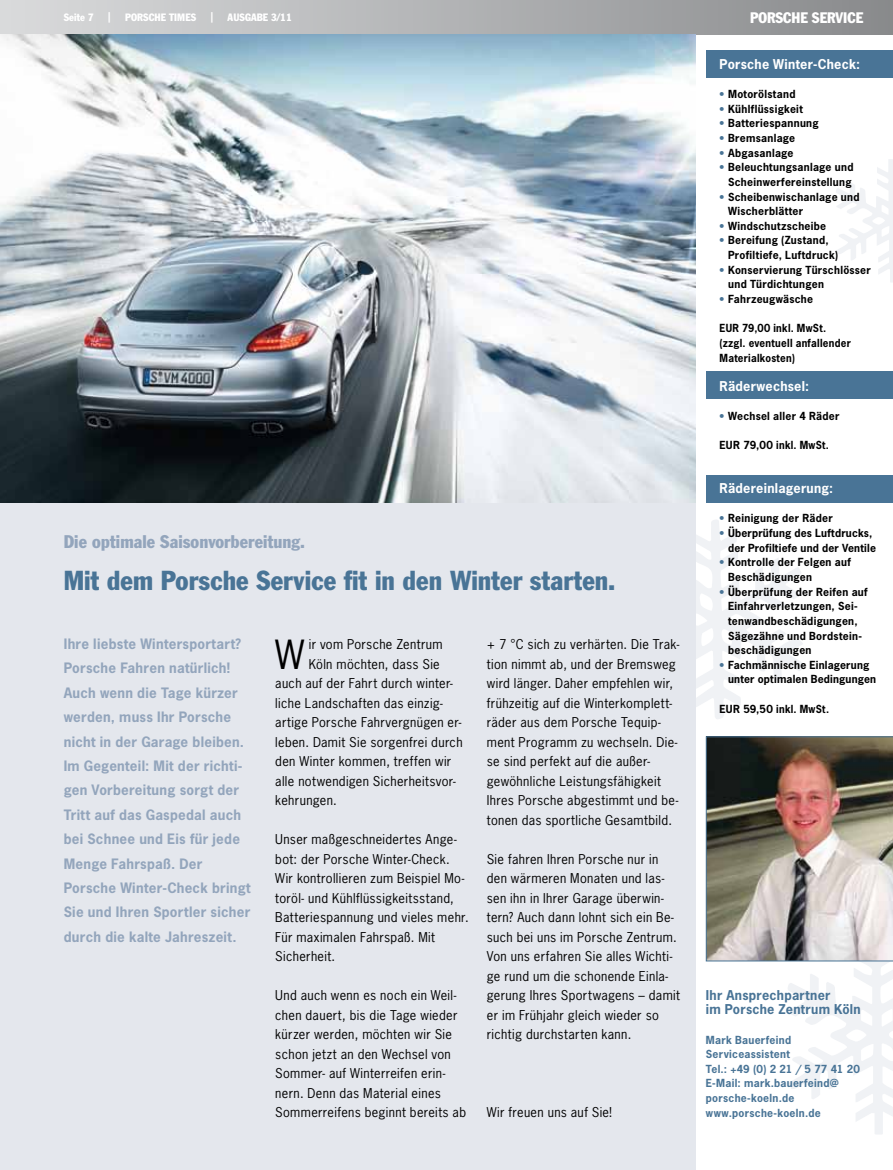
<style>
.page{position:relative;width:893px;height:1170px;background:#fff}
.page>*{position:absolute;margin:0;border:0;box-sizing:border-box;transform-origin:0 0}
.t1{font:37.8px "Porsche News Gothic";color:#000}
.t2{font:condensed 27px "Porsche Franklin Gothic";letter-spacing:.005em;color:#497496}
.t3{font:condensed 18px "Porsche Franklin Gothic";letter-spacing:.005em;color:#93a5bc}
.t4{font:condensed 15px "Porsche Franklin Gothic";color:#fff}
.t5{font:700 13.5px/24.5px "Porsche News Gothic";letter-spacing:.02em;color:#93a5bc}
.t6{font:12.75px/19.5px "Porsche News Gothic";letter-spacing:.025em;color:#000}
.t7{font:700 12.75px "Porsche News Gothic";letter-spacing:.02em;color:#fff}
.t8{font:700 12.75px/14.5px "Porsche News Gothic";letter-spacing:.02em;color:#497496}
.t9{font:700 10.5px/14.7px "Porsche News Gothic";letter-spacing:.025em;color:#000}
.t10{font:700 10.5px/14.7px "Porsche News Gothic";letter-spacing:.025em;color:#497496}
.t11{font:700 10.5px/14.7px "Porsche News Gothic";letter-spacing:.025em;color:#000;scale:.95 1}
.t12{font:condensed 10.5px "Porsche Franklin Gothic";letter-spacing:.01em;color:#fff}
.s1{color:#497496}
</style>
<div class="page">
<div style="left:0;top:0;width:893px;height:34px;background:linear-gradient(to right,#dadbdd,#898b8d)"></div>
<svg style="left:788px;top:961px;width:105px;height:173px"></svg>
<svg style="left:696px;top:520px;width:108px;height:199px"></svg>
<img style="left:706px;top:736px;width:187px;height:225px">
<div style="left:0;top:444px;width:696px;height:725px;background:#e4e7ed"></div>
<img style="left:0;top:34px;width:696px;height:468px">
<svg style="left:836px;top:159px;width:57px;height:123px"></svg>
<div style="left:706px;top:475px;width:187px;height:28px;background:#497496"></div>
<div style="left:706px;top:371px;width:187px;height:28px;background:#497496"></div>
<div style="left:706px;top:50px;width:187px;height:28px;background:#497496"></div>
<p class="t12" style="left:64px;top:11px;width:31px">Seite 7</p>
<p class="t12" style="left:108px;top:10px;width:4px">|</p>
<p class="t12" style="left:125px;top:11px;width:72px">PORSCHE TIMES</p>
<p class="t12" style="left:211px;top:10px;width:4px">|</p>
<p class="t12" style="left:228px;top:11px;width:65px">AUSGABE 3/11</p>
<p class="t4" style="left:750px;top:8px;width:115px">PORSCHE SERVICE</p>
<h3 class="t3" style="left:64px;top:530px;width:243px">Die optimale Saisonvorbereitung.</h3>
<h2 class="t2" style="left:64px;top:564px;width:553px">Mit dem Porsche Service fit in den Winter starten.</h2>
<p class="t5" style="left:64px;top:631px;width:188px">Ihre liebste Wintersportart?<br>Porsche Fahren natürlich!<br>Auch wenn die Tage kürzer werden, muss Ihr Porsche nicht in der Garage bleiben.<br>Im Gegenteil: Mit der richti&shy;gen Vorbereitung sorgt der<br>Tritt auf das Gaspedal auch bei Schnee und Eis für jede<br>Menge Fahrspaß. Der<br>Porsche Winter-Check bringt<br>Sie und Ihren Sportler sicher durch die kalte Jahreszeit.</p>
<h1 class="t1" style="left:275px;top:630px;width:31px">W</h1>
<p class="t6" style="left:309px;top:634px;width:135px">ir vom Porsche Zentrum</p>
<p class="t6" style="left:309px;top:654px;width:133px">Köln möchten, dass Sie</p>
<p class="t6" style="left:275px;top:673px;width:179px">auch auf der Fahrt durch winter-</p>
<p class="t6" style="left:275px;top:693px;width:169px">liche Landschaften das einzig-</p>
<p class="t6" style="left:275px;top:712px;width:188px">artige Porsche Fahrvergnügen er-</p>
<p class="t6" style="left:275px;top:732px;width:189px">leben. Damit Sie sorgenfrei durch</p>
<p class="t6" style="left:275px;top:751px;width:178px">den Winter kommen, treffen wir</p>
<p class="t6" style="left:275px;top:771px;width:182px">alle notwendigen Sicherheitsvor-</p>
<p class="t6" style="left:275px;top:790px;width:63px">kehrungen.</p>
<p class="t6" style="left:275px;top:829px;width:195px">Unser maßgeschneidertes Ange&shy;bot: der Porsche Winter-Check.<br>Wir kontrollieren zum Beispiel Mo&shy;toröl- und Kühlflüssigkeitsstand,<br>Batteriespannung und vieles mehr.<br>Für maximalen Fahrspaß. Mit<br>Sicherheit.</p>
<p class="t6" style="left:275px;top:985px;width:192px">Und auch wenn es noch ein Weil&shy;chen dauert, bis die Tage wieder kürzer werden, möchten wir Sie schon jetzt an den Wechsel von<br>Sommer- auf Winterreifen erin&shy;nern. Denn das Material eines<br>Sommerreifens beginnt bereits ab</p>
<p class="t6" style="left:487px;top:634px;width:194px">+ 7 °C sich zu verhärten. Die Trak&shy;tion nimmt ab, und der Bremsweg wird länger. Daher empfehlen wir, frühzeitig auf die Winterkomplett&shy;räder aus dem Porsche Tequip&shy;ment Programm zu wechseln. Die&shy;se sind perfekt auf die außer&shy;gewöhnliche Leistungsfähigkeit<br>Ihres Porsche abgestimmt und be&shy;tonen das sportliche Gesamtbild.</p>
<p class="t6" style="left:487px;top:848px;width:195px">Sie fahren Ihren Porsche nur in den wärmeren Monaten und las&shy;sen ihn in Ihrer Garage überwin&shy;tern? Auch dann lohnt sich ein Be&shy;such bei uns im Porsche Zentrum.<br>Von uns erfahren Sie alles Wichti&shy;ge rund um die schonende Einla&shy;gerung Ihres Sportwagens – damit er im Frühjahr gleich wieder so richtig durchstarten kann.</p>
<p class="t6" style="left:487px;top:1102px;width:126px">Wir freuen uns auf Sie!</p>
<p class="t7" style="left:720px;top:56px;width:142px">Porsche Winter-Check:</p>
<p class="t9" style="left:720px;top:87px;width:77px"><span class="s1">•</span> Motorölstand</p>
<p class="t9" style="left:720px;top:101px;width:85px"><span class="s1">•</span> Kühlflüssigkeit</p>
<p class="t9" style="left:720px;top:116px;width:101px"><span class="s1">•</span> Batteriespannung</p>
<p class="t9" style="left:720px;top:130px;width:77px"><span class="s1">•</span> Bremsanlage</p>
<p class="t9" style="left:720px;top:145px;width:75px"><span class="s1">•</span> Abgasanlage</p>
<p class="t9" style="left:720px;top:160px;width:135px;text-align:right"><span class="s1">•</span> Beleuchtungsanlage und<br>Scheinwerfereinstellung</p>
<p class="t9" style="left:728px;top:189px;width:133px;text-indent:-9px"><span class="s1">•</span> Scheibenwischanlage und<br>Wischerblätter</p>
<p class="t9" style="left:720px;top:218px;width:108px"><span class="s1">•</span> Windschutzscheibe</p>
<p class="t9" style="left:728px;top:233px;width:112px;text-indent:-9px"><span class="s1">•</span> Bereifung (Zustand,<br>Profiltiefe, Luftdruck)</p>
<p class="t9" style="left:728px;top:262px;width:144px;text-indent:-9px"><span class="s1">•</span> Konservierung Türschlösser und Türdichtungen</p>
<p class="t9" style="left:720px;top:291px;width:95px"><span class="s1">•</span> Fahrzeugwäsche</p>
<p class="t11" style="left:720px;top:321px;width:140px">EUR 79,00 inkl. MwSt. (zzgl. eventuell anfallender<br>Materialkosten)</p>
<p class="t7" style="left:720px;top:377px;width:91px">Räderwechsel:</p>
<p class="t9" style="left:720px;top:408px;width:121px"><span class="s1">•</span> Wechsel aller 4 Räder</p>
<p class="t9" style="left:720px;top:438px;width:111px">EUR 79,00 inkl. MwSt.</p>
<p class="t7" style="left:720px;top:480px;width:115px">Rädereinlagerung:</p>
<p class="t9" style="left:720px;top:511px;width:115px"><span class="s1">•</span> Reinigung der Räder</p>
<p class="t9" style="left:728px;top:525px;width:149px;text-indent:-9px"><span class="s1">•</span> Überprüfung des Luftdrucks, der Profiltiefe und der Ventile</p>
<p class="t9" style="left:728px;top:555px;width:124px;text-indent:-9px"><span class="s1">•</span> Kontrolle der Felgen auf<br>Beschädigungen</p>
<p class="t9" style="left:728px;top:584px;width:141px;text-indent:-9px"><span class="s1">•</span> Überprüfung der Reifen auf<br>Einfahrverletzungen, Sei&shy;tenwandbeschädigungen,<br>Sägezähne und Bordstein&shy;beschädigungen</p>
<p class="t9" style="left:728px;top:657px;width:150px;text-indent:-9px"><span class="s1">•</span> Fachmännische Einlagerung unter optimalen Bedingungen</p>
<p class="t9" style="left:720px;top:701px;width:111px">EUR 59,50 inkl. MwSt.</p>
<p class="t8" style="left:706px;top:987px;width:156px">Ihr Ansprechpartner<br>im Porsche Zentrum Köln</p>
<p class="t10" style="left:706px;top:1031px;width:156px">Mark Bauerfeind<br>Serviceassistent<br>Tel.: +49 (0) 2 21 / 5 77 41 20<br>E-Mail: mark.bauerfeind@ porsche-koeln.de www.porsche-koeln.de</p>
</div>
